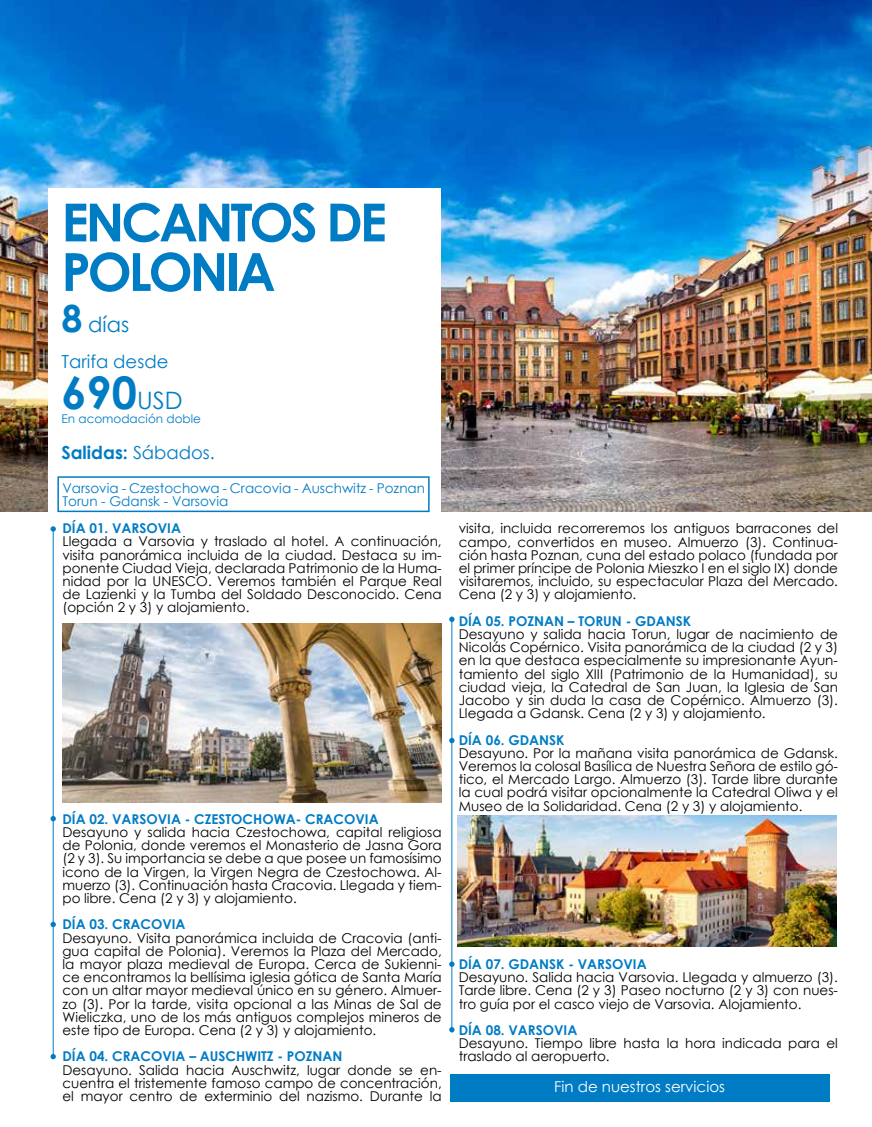
<style>
.page{position:relative;width:872px;height:1127px;background:#fff}
.page>*{position:absolute;margin:0;border:0;box-sizing:border-box;transform-origin:0 0}
.t1{font:700 52.5px/49.5px "Century Gothic";letter-spacing:-.06em;color:#007cc5}
.t2{font:700 45px "Century Gothic";color:#007cc5}
.t3{font:21px "Century Gothic";color:#007cc5}
.t4{font:700 18px "Century Gothic";color:#007cc5}
.t5{font:18px "Century Gothic";color:#007cc5}
.t6{font:15px "Century Gothic";color:#fff}
.t7{font:13.5px/13.2px "Century Gothic";color:#000;text-align:justify}
.t8{font:700 13.5px "Century Gothic";color:#007cc5}
.t9{font:13.5px/13.5px "Century Gothic";color:#007cc5}
.t10{font:12px "Century Gothic";color:#007cc5}
.s1{font-weight:700;font-size:37.5px}
.s2{font-weight:400;font-size:24px}
.s3{font-weight:400}
</style>
<div class="page">
<img style="left:0;top:0;width:872px;height:511px">
<div style="left:48px;top:188px;width:393px;height:325px;background:#fff"></div>
<hr style="left:53px;top:529px;width:1px;height:527px;background:#007cc5">
<hr style="left:451px;top:617px;width:1px;height:415px;background:#007cc5">
<svg style="left:51px;top:526px;width:5px;height:6px"></svg>
<svg style="left:449px;top:617px;width:5px;height:5px"></svg>
<svg style="left:449px;top:738px;width:5px;height:5px"></svg>
<svg style="left:449px;top:961px;width:5px;height:6px"></svg>
<svg style="left:449px;top:1027px;width:5px;height:5px"></svg>
<svg style="left:51px;top:816px;width:5px;height:5px"></svg>
<svg style="left:51px;top:1054px;width:5px;height:5px"></svg>
<svg style="left:51px;top:922px;width:5px;height:5px"></svg>
<div style="left:57px;top:476px;width:372px;height:36px;border:2px solid #007cc5"></div>
<img style="left:62px;top:623px;width:380px;height:180px">
<img style="left:458px;top:815px;width:379px;height:131px">
<div style="left:450px;top:1074px;width:379px;height:27px;background:#007cc5"></div>
<h1 class="t1" style="left:61px;top:195px;width:327px">ENCANTOS DE<br>POLONIA</h1>
<h3 class="t3" style="left:61px;top:310px;width:69px"><span class="s1">8</span> días</h3>
<h3 class="t5" style="left:61px;top:349px;width:108px">Tarifa desde</h3>
<h2 class="t2" style="left:61px;top:358px;width:123px">690<span class="s2">USD</span></h2>
<p class="t10" style="left:61px;top:410px;width:141px">En acomodación doble</p>
<h3 class="t4" style="left:61px;top:439px;width:155px">Salidas: <span class="s3">Sábados.</span></h3>
<p class="t9" style="left:62px;top:481px;width:364px">Varsovia - Czestochowa - Cracovia - Auschwitz - Poznan<br>Torun - Gdansk - Varsovia</p>
<p class="t8" style="left:62px;top:518px;width:120px">DÍA 01. VARSOVIA</p>
<p class="t7" style="left:62px;top:535px;width:381px">Llegada a Varsovia y traslado al hotel. A continuación, visita panorámica incluida de la ciudad. Destaca su im&shy;ponente Ciudad Vieja, declarada Patrimonio de la Huma&shy;nidad por la UNESCO. Veremos también el Parque Real de Lazienki y la Tumba del Soldado Desconocido. Cena (opción 2 y 3) y alojamiento.</p>
<p class="t8" style="left:62px;top:808px;width:318px">DÍA 02. VARSOVIA - CZESTOCHOWA- CRACOVIA</p>
<p class="t7" style="left:62px;top:825px;width:381px">Desayuno y salida hacia Czestochowa, capital religiosa de Polonia, donde veremos el Monasterio de Jasna Gora (2 y 3). Su importancia se debe a que posee un famosísimo icono de la Virgen, la Virgen Negra de Czestochowa. Al&shy;muerzo (3). Continuación hasta Cracovia. Llegada y tiem&shy;po libre. Cena (2 y 3) y alojamiento.</p>
<p class="t8" style="left:62px;top:914px;width:125px">DÍA 03. CRACOVIA</p>
<p class="t7" style="left:62px;top:931px;width:381px">Desayuno. Visita panorámica incluida de Cracovia (anti&shy;gua capital de Polonia). Veremos la Plaza del Mercado, la mayor plaza medieval de Europa. Cerca de Sukienni&shy;ce encontramos la bellísima iglesia gótica de Santa María con un altar mayor medieval único en su género. Almuer&shy;zo (3). Por la tarde, visita opcional a las Minas de Sal de Wieliczka, uno de los más antiguos complejos mineros de este tipo de Europa. Cena (2 y 3) y alojamiento.</p>
<p class="t8" style="left:62px;top:1046px;width:281px">DÍA 04. CRACOVIA – AUSCHWITZ - POZNAN</p>
<p class="t7" style="left:62px;top:1063px;width:381px">Desayuno. Salida hacia Auschwitz, lugar donde se en&shy;cuentra el tristemente famoso campo de concentración, el mayor centro de exterminio del nazismo. Durante la</p>
<p class="t7" style="left:459px;top:522px;width:381px">visita, incluida recorreremos los antiguos barracones del campo, convertidos en museo. Almuerzo (3). Continua&shy;ción hasta Poznan, cuna del estado polaco (fundada por el primer príncipe de Polonia Mieszko I en el siglo IX) donde visitaremos, incluido, su espectacular Plaza del Mercado.<br>Cena (2 y 3) y alojamiento.</p>
<p class="t8" style="left:459px;top:610px;width:234px">DÍA 05. POZNAN – TORUN - GDANSK</p>
<p class="t7" style="left:459px;top:627px;width:381px">Desayuno y salida hacia Torun, lugar de nacimiento de Nicolás Copérnico. Visita panorámica de la ciudad (2 y 3) en la que destaca especialmente su impresionante Ayun&shy;tamiento del siglo XIII (Patrimonio de la Humanidad), su ciudad vieja, la Catedral de San Juan, la Iglesia de San Jacobo y sin duda la casa de Copérnico. Almuerzo (3).<br>Llegada a Gdansk. Cena (2 y 3) y alojamiento.</p>
<p class="t8" style="left:459px;top:729px;width:107px">DÍA 06. GDANSK</p>
<p class="t7" style="left:459px;top:746px;width:381px">Desayuno. Por la mañana visita panorámica de Gdansk.<br>Veremos la colosal Basílica de Nuestra Señora de estilo gó&shy;tico, el Mercado Largo. Almuerzo (3). Tarde libre durante la cual podrá visitar opcionalmente la Catedral Oliwa y el Museo de la Solidaridad. Cena (2 y 3) y alojamiento.</p>
<p class="t8" style="left:459px;top:954px;width:189px">DÍA 07. GDANSK - VARSOVIA</p>
<p class="t7" style="left:459px;top:970px;width:381px">Desayuno. Salida hacia Varsovia. Llegada y almuerzo (3).<br>Tarde libre. Cena (2 y 3) Paseo nocturno (2 y 3) con nues&shy;tro guía por el casco viejo de Varsovia. Alojamiento.</p>
<p class="t8" style="left:459px;top:1020px;width:120px">DÍA 08. VARSOVIA</p>
<p class="t7" style="left:459px;top:1036px;width:381px">Desayuno. Tiempo libre hasta la hora indicada para el traslado al aeropuerto.</p>
<p class="t6" style="left:554px;top:1076px;width:172px">Fin de nuestros servicios</p>
</div>
